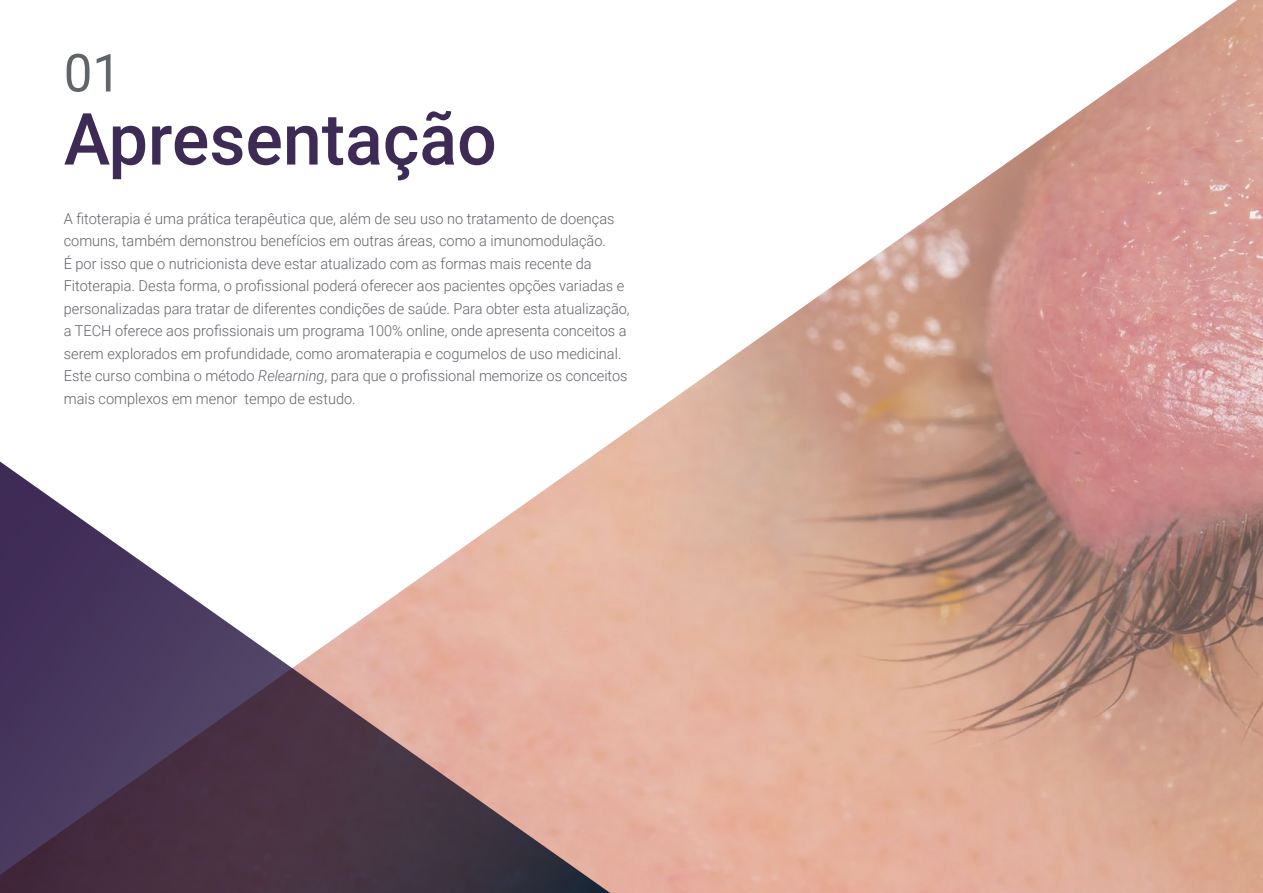
<style>
.page{position:relative;width:1263px;height:893px;background:#fff}
.page>*{position:absolute;margin:0;border:0;box-sizing:border-box;transform-origin:0 0}
.t1{font:500 72px "Roboto";color:#3d2b56}
.t2{font:52.5px "Roboto";color:#61646a}
.t3{font:300 15px/22.5px "Roboto";color:#61646a}
.s1{font-style:italic}
</style>
<div class="page">
<img style="left:607px;top:0;width:656px;height:893px">
<svg style="left:0;top:446px;width:640px;height:447px"></svg>
<h2 class="t2" style="left:64px;top:36px;width:59px">01</h2>
<h1 class="t1" style="left:64px;top:89px;width:435px">Apresentação</h1>
<p class="t3" style="left:64px;top:207px;width:567px">A fitoterapia é uma prática terapêutica que, além de seu uso no tratamento de doenças comuns, também demonstrou benefícios em outras áreas, como a imunomodulação.<br>É por isso que o nutricionista deve estar atualizado com as formas mais recente da Fitoterapia. Desta forma, o profissional poderá oferecer aos pacientes opções variadas e personalizadas para tratar de diferentes condições de saúde. Para obter esta atualização, a TECH oferece aos profissionais um programa 100% online, onde apresenta conceitos a serem explorados em profundidade, como aromaterapia e cogumelos de uso medicinal.<br>Este curso combina o método <span class="s1">Relearning</span>, para que o profissional memorize os conceitos mais complexos em menor tempo de estudo.</p>
</div>
